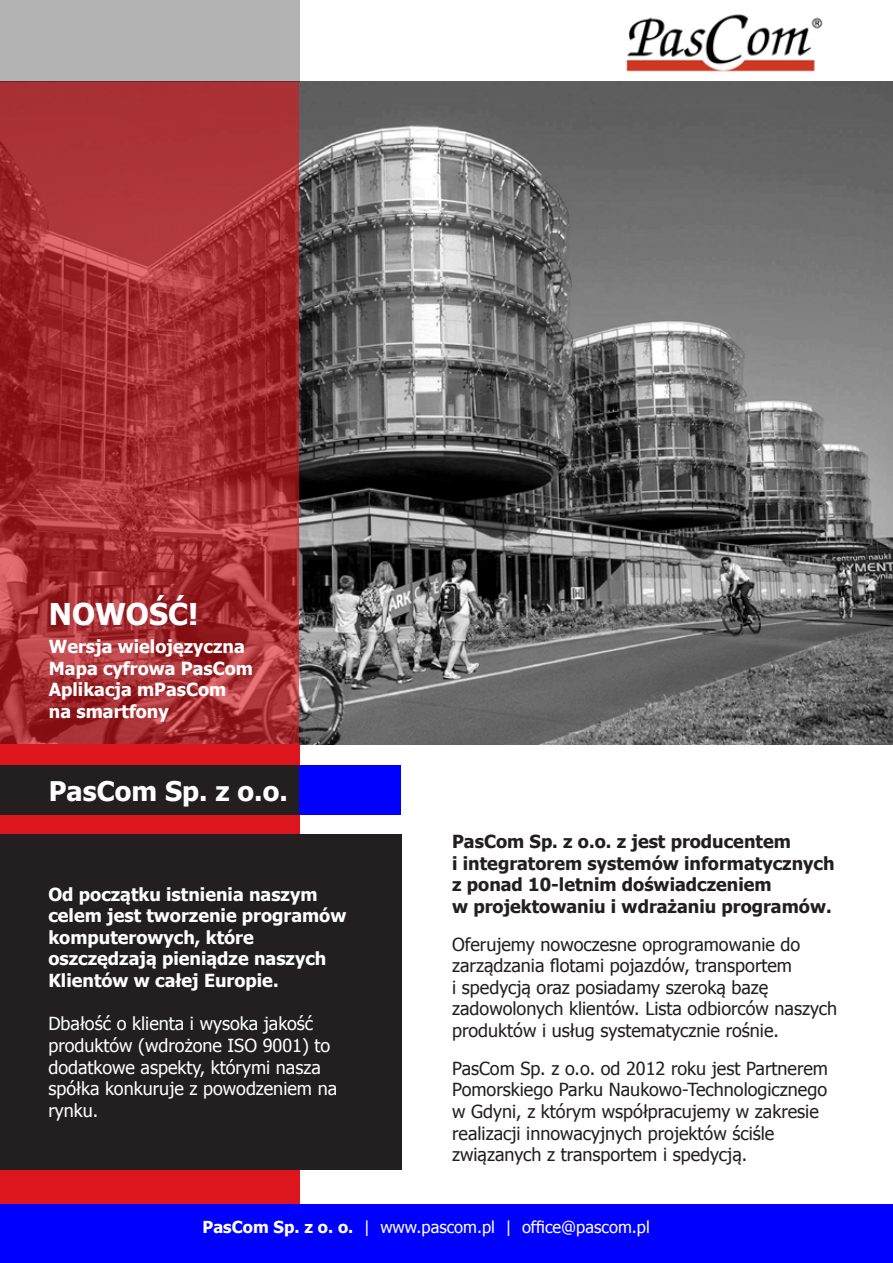
<style>
.page{position:relative;width:893px;height:1263px;background:#fff}
.page>*{position:absolute;margin:0;border:0;box-sizing:border-box;transform-origin:0 0}
.t1{font:700 30px "Tahoma";color:#fff}
.t2{font:700 27px "Tahoma";color:#fff}
.t3{font:18px/21.6px "Tahoma";color:#231f20}
.t4{font:700 18px/21.6px "Tahoma";color:#fff}
.t5{font:700 18px "Tahoma";color:#231f20}
.t6{font:18px/21.6px "Tahoma";color:#fff}
.t7{font:16.5px "Tahoma";color:#fff}
.s1{font-weight:700}
</style>
<div class="page">
<img style="left:299px;top:81px;width:594px;height:664px">
<svg style="left:0;top:81px;width:299px;height:664px;background:#a62f33"></svg>
<div style="left:0;top:745px;width:299px;height:518px;background:#dd161d"></div>
<div style="left:0;top:0;width:299px;height:81px;background:#b3b3b3"></div>
<div style="left:0;top:765px;width:299px;height:50px;background:#231f20"></div>
<div style="left:0;top:834px;width:401px;height:335px;background:#231f20"></div>
<div style="left:299px;top:765px;width:102px;height:50px;background:#00f"></div>
<div style="left:0;top:1205px;width:893px;height:58px;background:#00f"></div>
<img style="left:626px;top:14px;width:197px;height:58px">
<p class="t1" style="left:49px;top:593px;width:151px">NOWOŚĆ!</p>
<p class="t4" style="left:49px;top:634px;width:197px">Wersja wielojęzyczna</p>
<p class="t4" style="left:49px;top:656px;width:206px">Mapa cyfrowa PasCom</p>
<p class="t4" style="left:49px;top:678px;width:179px">Aplikacja mPasCom</p>
<p class="t4" style="left:49px;top:699px;width:121px">na smartfony</p>
<p class="t2" style="left:49px;top:772px;width:240px">PasCom Sp. z o.o.</p>
<p class="t4" style="left:48px;top:882px;width:299px">Od początku istnienia naszym celem jest tworzenie programów komputerowych, które oszczędzają pieniądze naszych<br>Klientów w całej Europie.</p>
<p class="t6" style="left:48px;top:1012px;width:290px">Dbałość o klienta i wysoka jakość produktów (wdrożone ISO 9001) to dodatkowe aspekty, którymi nasza spółka konkuruje z powodzeniem na rynku.</p>
<p class="t5" style="left:452px;top:829px;width:340px">PasCom Sp. z o.o. z jest producentem</p>
<p class="t5" style="left:452px;top:850px;width:384px">i integratorem systemów informatycznych</p>
<p class="t5" style="left:452px;top:872px;width:321px">z ponad 10-letnim doświadczeniem</p>
<p class="t5" style="left:452px;top:893px;width:381px">w projektowaniu i wdrażaniu programów.</p>
<p class="t3" style="left:452px;top:932px;width:350px">Oferujemy nowoczesne oprogramowanie do zarządzania flotami pojazdów, transportem</p>
<p class="t3" style="left:452px;top:975px;width:387px">i spedycją oraz posiadamy szeroką bazę zadowolonych klientów. Lista odbiorców naszych produktów i usług systematycznie rośnie.</p>
<p class="t3" style="left:452px;top:1056px;width:377px">PasCom Sp. z o.o. od 2012 roku jest Partnerem Pomorskiego Parku Naukowo-Technologicznego w Gdyni, z którym współpracujemy w zakresie realizacji innowacyjnych projektów ściśle związanych z transportem i spedycją.</p>
<p class="t7" style="left:203px;top:1216px;width:449px"><span class="s1">PasCom Sp. z o. o.</span> | www.pascom.pl | office@pascom.pl</p>
</div>
